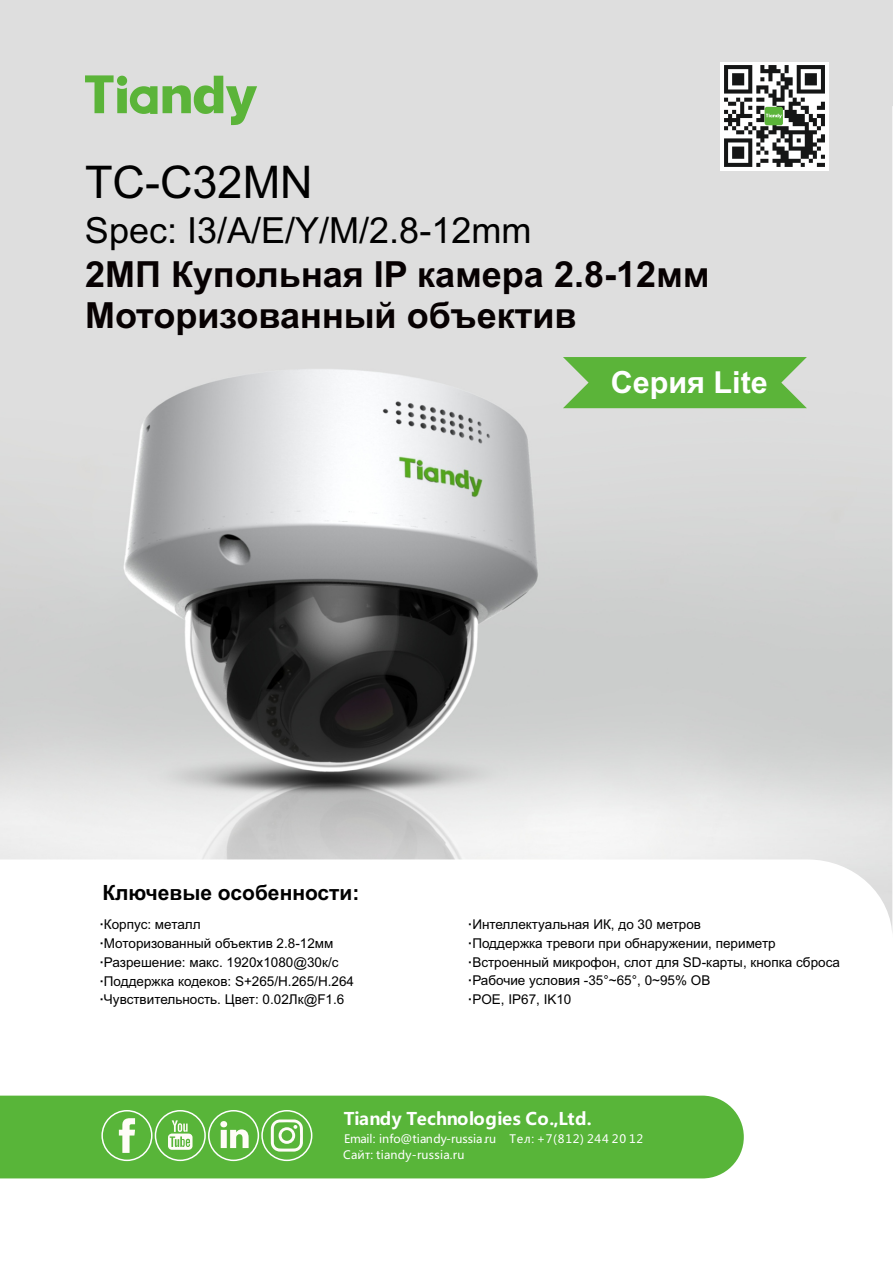
<style>
.page{position:relative;width:893px;height:1262px;background:#fff}
.page>*{position:absolute;margin:0;border:0;box-sizing:border-box;transform-origin:0 0}
.t1{font:45px "Arial";color:#010101}
.t2{font:700 36px "Arial";color:#070102}
.t3{font:36px "Arial";color:#010101}
.t4{font:700 30.45px "Arial";color:#fff}
.t5{font:700 21px "Arial";color:#000}
.t6{font:700 17.25px "Microsoft Ya Hei";letter-spacing:.01em;color:#fff}
.t7{font:13.5px/18.6px "Arial";color:#000}
.t8{font:11.55px/15.8px "Microsoft Ya Hei";letter-spacing:.02em;color:#fff}
.t9{font:11.55px "Microsoft Ya Hei";letter-spacing:.065em;color:#fff}
.s1{font-weight:700}
</style>
<div class="page">
<div style="left:0;top:0;width:893px;height:106px;background:#dedede"></div>
<img style="left:0;top:84px;width:892px;height:845px">
<svg style="left:563px;top:357px;width:243px;height:51px"></svg>
<div style="left:719px;top:62px;width:109px;height:108px;background:#fff"></div>
<img style="left:724px;top:65px;width:101px;height:102px">
<div style="left:764px;top:107px;width:19px;height:18px;background:#5bb439;border-radius:2px"></div>
<svg style="left:765px;top:114px;width:16px;height:4px"></svg>
<div style="left:0;top:1095px;width:743px;height:83px;background:#58b539"></div>
<div style="left:101px;top:1110px;width:51px;height:51px;border:2px solid #fff;border-radius:50%"></div>
<svg style="left:119px;top:1118px;width:16px;height:34px"></svg>
<div style="left:155px;top:1110px;width:51px;height:51px;border:2px solid #fff;border-radius:50%"></div>
<svg style="left:168px;top:1120px;width:24px;height:29px"></svg>
<div style="left:208px;top:1110px;width:51px;height:51px;border:2px solid #fff;border-radius:50%"></div>
<svg style="left:220px;top:1121px;width:28px;height:27px"></svg>
<div style="left:261px;top:1110px;width:51px;height:51px;border:2px solid #fff;border-radius:50%"></div>
<svg style="left:271px;top:1119px;width:32px;height:32px"></svg>
<svg style="left:85px;top:75px;width:172px;height:50px"></svg>
<h1 class="t1" style="left:85px;top:165px;width:229px">TC-C32MN</h1>
<h2 class="t3" style="left:85px;top:216px;width:448px">Spec: I3/A/E/Y/M/2.8-12mm</h2>
<h2 class="t2" style="left:85px;top:261px;width:625px">2MП Купольная IP камера 2.8-12мм</h2>
<h2 class="t2" style="left:85px;top:302px;width:493px">Моторизованный объектив</h2>
<h3 class="t4" style="left:610px;top:370px;width:158px">Серия Lite</h3>
<h3 class="t5" style="left:102px;top:884px;width:259px">Ключевые особенности:</h3>
<p class="t7" style="left:99px;top:916px;width:103px"><span class="s1">·</span>Корпус: металл</p>
<p class="t7" style="left:99px;top:954px;width:256px"><span class="s1">·</span>Разрешение: макс. 1920x1080@30к/с <span class="s1">·</span>Поддержка кодеков: S+265/H.265/H.264 <span class="s1">·</span>Чувствительность. Цвет: 0.02Лк@F1.6</p>
<p class="t7" style="left:468px;top:916px;width:235px"><span class="s1">·</span>Интеллектуальная ИК, до 30 метров</p>
<p class="t7" style="left:99px;top:935px;width:235px"><span class="s1">·</span>Моторизованный объектив 2.8-12мм</p>
<p class="t7" style="left:468px;top:935px;width:373px"><span class="s1">·</span>Поддержка тревоги при обнаружении, периметр <span class="s1">·</span>Встроенный микрофон, слот для SD-карты, кнопка сброса <span class="s1">·</span>Рабочие условия -35°~65°, 0~95% ОВ<br><span class="s1">·</span>POE, IP67, IK10</p>
<p class="t6" style="left:344px;top:1111px;width:249px">Tiandy Technologies Co.,Ltd.</p>
<p class="t8" style="left:343px;top:1131px;width:155px">Email: info@tiandy-russia.ru<br>Сайт: tiandy-russia.ru</p>
<p class="t9" style="left:509px;top:1133px;width:135px">Тел: +7(812) 244 20 12</p>
</div>
